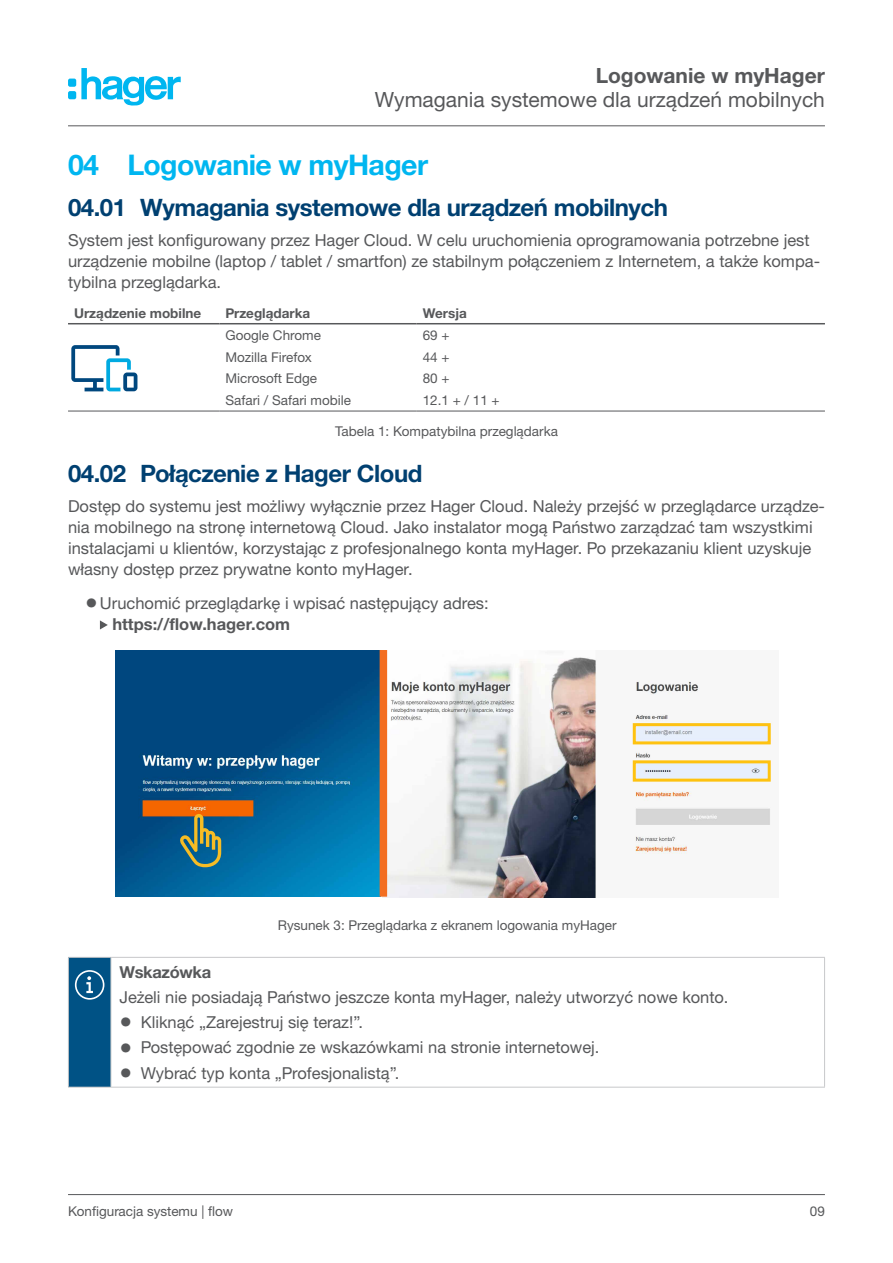
<style>
.page{position:relative;width:893px;height:1263px;background:#fff}
.page>*{position:absolute;margin:0;border:0;box-sizing:border-box;transform-origin:0 0}
.t1{font:700 28.5px "Helvetica Neue LTW1 G";letter-spacing:-.02em;color:#00b6f0}
.t2{font:700 24px "Helvetica Neue LTW1 G";letter-spacing:-.02em;color:#004071}
.t3{font:21px "Helvetica Neue LTW1 G";color:#57585a}
.t4{font:700 21px "Helvetica Neue LTW1 G";color:#57585a}
.copy-text{font:16.5px/21px "Helvetica Neue LTW1 G";color:#57585a}
.notice_text{font:16.5px "Helvetica Neue LTW1 G";color:#57585a}
.notice_headline{font:700 16.5px "Helvetica Neue LTW1 G";letter-spacing:-.02em;color:#57585a}
.address{font:13.5px "Helvetica Neue LTW1 G";color:#57585a}
.address-2{font:700 13.5px "Helvetica Neue LTW1 G";color:#57585a}
.s1{font-size:25.5px}
.s2{font-weight:700}
</style>
<div class="page">
<hr style="left:68px;top:125px;width:757px;height:1px;background:#57585a">
<hr style="left:68px;top:1194px;width:757px;height:1px;background:#57585a">
<hr style="left:68px;top:411px;width:151px;height:1px;background:#57585a">
<hr style="left:68px;top:323px;width:151px;height:1px;background:#57585a">
<hr style="left:219px;top:323px;width:198px;height:1px;background:#57585a">
<hr style="left:417px;top:323px;width:408px;height:1px;background:#57585a">
<hr style="left:219px;top:411px;width:198px;height:1px;background:#57585a">
<hr style="left:417px;top:411px;width:408px;height:1px;background:#57585a">
<svg style="left:71px;top:345px;width:66px;height:46px"></svg>
<svg style="left:100px;top:620px;width:8px;height:9px"></svg>
<img style="left:387px;top:650px;width:386px;height:247px">
<div style="left:633px;top:723px;width:138px;height:21px;border:3px solid #fec210"></div>
<div style="left:633px;top:760px;width:138px;height:22px;border:3px solid #fec210"></div>
<img style="left:116px;top:650px;width:264px;height:247px">
<svg style="left:180px;top:813px;width:41px;height:54px;background:#597868"></svg>
<div style="left:380px;top:650px;width:7px;height:247px;background:#f36e21"></div>
<div style="left:68px;top:957px;width:43px;height:130px;background:#005285"></div>
<hr style="left:111px;top:957px;width:714px;height:1px;background:#c7c8ca">
<hr style="left:111px;top:958px;width:1px;height:129px;background:#c7c8ca">
<hr style="left:824px;top:958px;width:1px;height:129px;background:#c7c8ca">
<hr style="left:111px;top:1087px;width:714px;height:1px;background:#c7c8ca">
<hr style="left:68px;top:957px;width:43px;height:1px;background:#c7c8ca">
<hr style="left:68px;top:958px;width:1px;height:129px;background:#c7c8ca">
<hr style="left:68px;top:1087px;width:43px;height:1px;background:#c7c8ca">
<svg style="left:75px;top:970px;width:29px;height:30px"></svg>
<svg style="left:68px;top:68px;width:113px;height:38px"></svg>
<p class="t4" style="left:596px;top:63px;width:231px">Logowanie w myHager</p>
<p class="t3" style="left:375px;top:87px;width:452px">Wymagania systemowe dla urządzeń mobilnych</p>
<p class="t1" style="left:68px;top:147px;width:362px">04 Logowanie w myHager</p>
<p class="t2" style="left:68px;top:193px;width:601px">04.01 Wymagania systemowe dla urządzeń mobilnych</p>
<p class="copy-text" style="left:68px;top:229px;width:753px">System jest konfigurowany przez Hager Cloud. W celu uruchomienia oprogramowania potrzebne jest urządzenie mobilne (laptop / tablet / smartfon) ze stabilnym połączeniem z Internetem, a także kompa&shy;tybilna przeglądarka.</p>
<p class="address-2" style="left:74px;top:305px;width:129px">Urządzenie mobilne</p>
<p class="address-2" style="left:225px;top:305px;width:86px">Przeglądarka</p>
<p class="address-2" style="left:423px;top:305px;width:46px">Wersja</p>
<p class="address" style="left:225px;top:327px;width:97px">Google Chrome</p>
<p class="address" style="left:423px;top:327px;width:28px">69 +</p>
<p class="address" style="left:225px;top:349px;width:88px">Mozilla Firefox</p>
<p class="address" style="left:423px;top:349px;width:28px">44 +</p>
<p class="address" style="left:225px;top:370px;width:93px">Microsoft Edge</p>
<p class="address" style="left:423px;top:370px;width:28px">80 +</p>
<p class="address" style="left:225px;top:392px;width:127px">Safari / Safari mobile</p>
<p class="address" style="left:423px;top:392px;width:78px">12.1 + / 11 +</p>
<p class="address" style="left:335px;top:423px;width:224px">Tabela 1: Kompatybilna przeglądarka</p>
<p class="t2" style="left:68px;top:459px;width:356px">04.02 Połączenie z Hager Cloud</p>
<p class="copy-text" style="left:68px;top:495px;width:758px">Dostęp do systemu jest możliwy wyłącznie przez Hager Cloud. Należy przejść w przeglądarce urządze&shy;nia mobilnego na stronę internetową Cloud. Jako instalator mogą Państwo zarządzać tam wszystkimi instalacjami u klientów, korzystając z profesjonalnego konta myHager. Po przekazaniu klient uzyskuje własny dostęp przez prywatne konto myHager.</p>
<p class="copy-text" style="left:112px;top:592px;width:378px;text-indent:-27px"><span class="s1">•</span>Uruchomić przeglądarkę i wpisać następujący adres: <span class="s2">https://flow.hager.com</span></p>
<p class="address" style="left:278px;top:916px;width:340px">Rysunek 3: Przeglądarka z ekranem logowania myHager</p>
<p class="notice_headline" style="left:119px;top:961px;width:93px">Wskazówka</p>
<p class="notice_text" style="left:119px;top:987px;width:610px">Jeżeli nie posiadają Państwo jeszcze konta myHager, należy utworzyć nowe konto.</p>
<p class="copy-text" style="left:119px;top:1012px;width:245px"><span class="s1">•</span> Kliknąć „Zarejestruj się teraz!”.</p>
<p class="copy-text" style="left:119px;top:1037px;width:482px"><span class="s1">•</span> Postępować zgodnie ze wskazówkami na stronie internetowej.</p>
<p class="copy-text" style="left:119px;top:1062px;width:281px"><span class="s1">•</span> Wybrać typ konta „Profesjonalistą”.</p>
<p class="address" style="left:68px;top:1203px;width:167px">Konfiguracja systemu | flow</p>
<p class="address" style="left:810px;top:1203px;width:17px">09</p>
</div>
